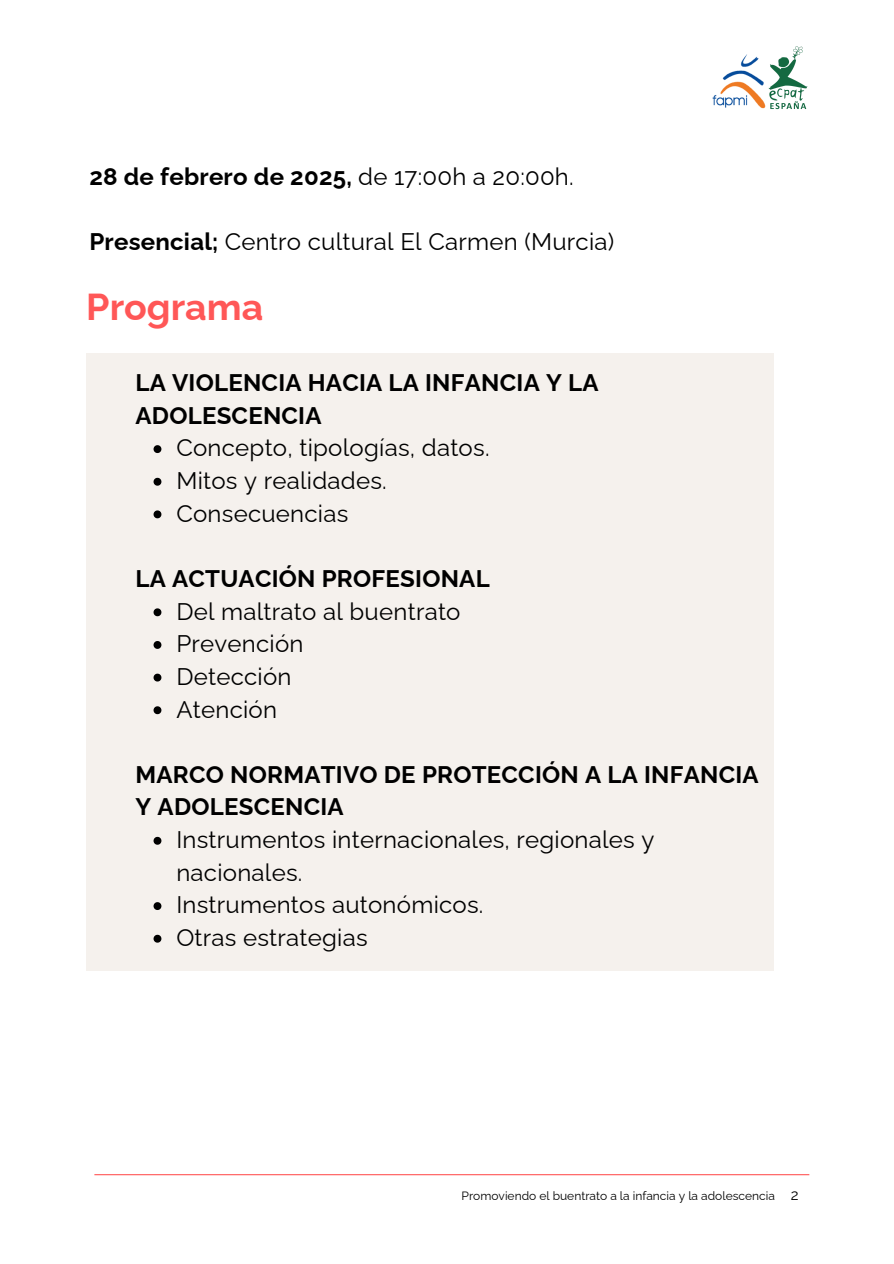
<style>
.page{position:relative;width:894px;height:1264px;background:#fff}
.page>*{position:absolute;margin:0;border:0;box-sizing:border-box;transform-origin:0 0}
.t1{font:700 37.5px "Raleway";color:#ff5757}
.t2{font:24px/32.7px "Raleway";letter-spacing:.01em;color:#000}
.t3{font:700 24px/32.7px "Raleway";letter-spacing:.01em;color:#000}
.t4{font:15px "Raleway";color:#000}
.t5{font:12px "Raleway";color:#000}
.s1{font-weight:400}
.s2{font-weight:700}
</style>
<div class="page">
<img style="left:768px;top:46px;width:40px;height:64px">
<img style="left:712px;top:54px;width:54px;height:55px">
<hr style="left:94px;top:1174px;width:715px;height:1px;background:#ff5757">
<div style="left:86px;top:353px;width:687px;height:617px;background:#f5f1ed"></div>
<svg style="left:153px;top:445px;width:8px;height:8px"></svg>
<svg style="left:153px;top:478px;width:8px;height:7px"></svg>
<svg style="left:153px;top:510px;width:8px;height:8px"></svg>
<svg style="left:153px;top:608px;width:8px;height:8px"></svg>
<svg style="left:153px;top:641px;width:8px;height:8px"></svg>
<svg style="left:153px;top:673px;width:8px;height:8px"></svg>
<svg style="left:153px;top:706px;width:8px;height:8px"></svg>
<svg style="left:153px;top:836px;width:8px;height:8px"></svg>
<svg style="left:153px;top:902px;width:8px;height:8px"></svg>
<svg style="left:153px;top:934px;width:8px;height:8px"></svg>
<h3 class="t3" style="left:89px;top:160px;width:485px">28 de febrero de 2025, <span class="s1">de 17:00h a 20:00h.</span></h3>
<h3 class="t2" style="left:89px;top:225px;width:526px"><span class="s2">Presencial;</span> Centro cultural El Carmen (Murcia)</h3>
<p class="t1" style="left:86px;top:285px;width:178px">Programa</p>
<h1 class="t3" style="left:135px;top:366px;width:464px">LA VIOLENCIA HACIA LA INFANCIA Y LA<br>ADOLESCENCIA</h1>
<h2 class="t2" style="left:176px;top:431px;width:314px">Concepto, tipologías, datos.</h2>
<p class="t2" style="left:176px;top:464px;width:212px">Mitos y realidades.</p>
<p class="t2" style="left:176px;top:497px;width:173px">Consecuencias</p>
<p class="t3" style="left:135px;top:562px;width:355px">LA ACTUACIÓN PROFESIONAL</p>
<h2 class="t2" style="left:176px;top:595px;width:285px">Del maltrato al buentrato</h2>
<p class="t2" style="left:176px;top:627px;width:129px">Prevención</p>
<p class="t2" style="left:176px;top:660px;width:117px">Detección</p>
<p class="t2" style="left:176px;top:692px;width:102px">Atención</p>
<p class="t3" style="left:135px;top:758px;width:624px">MARCO NORMATIVO DE PROTECCIÓN A LA INFANCIA<br>Y ADOLESCENCIA</p>
<h2 class="t2" style="left:176px;top:823px;width:479px">Instrumentos internacionales, regionales y nacionales.</h2>
<p class="t2" style="left:176px;top:888px;width:308px">Instrumentos autonómicos.</p>
<p class="t2" style="left:176px;top:921px;width:193px">Otras estrategias</p>
<p class="t5" style="left:461px;top:1188px;width:315px">Promoviendo el buentrato a la infancia y la adolescencia</p>
<p class="t4" style="left:790px;top:1185px;width:9px">2</p>
</div>
